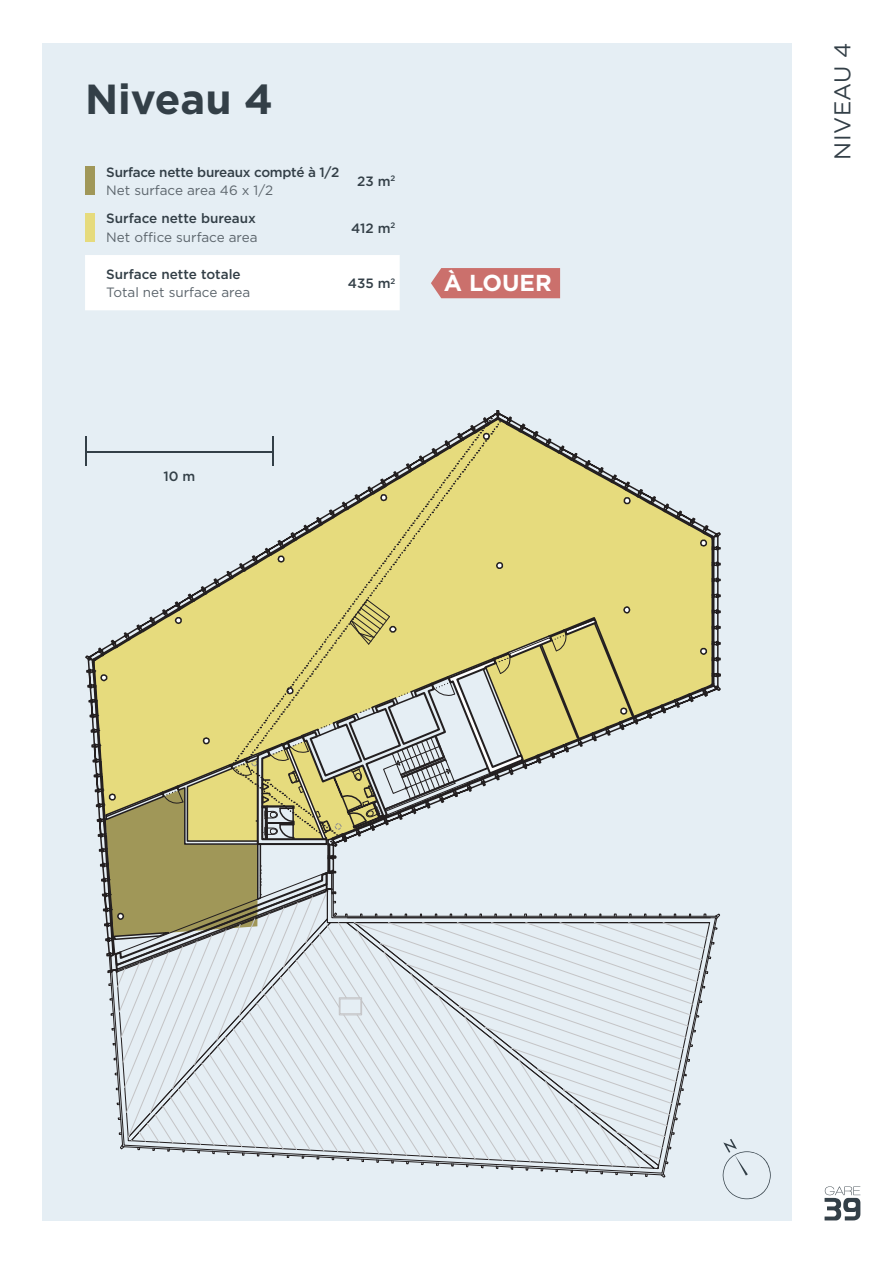
<style>
.page{position:relative;width:893px;height:1263px;background:#fff}
.page>*{position:absolute;margin:0;border:0;box-sizing:border-box;transform-origin:0 0}
.Lead{font:700 42px "Gotham";color:#333f47}
.Lead-2{font:700 23.1px "Gotham";color:#fff}
.Titre_bleu{font:22.8px "Gotham";letter-spacing:.02em;color:#333f47}
.Lead-3{font:500 13.5px/18.3px "Gotham";letter-spacing:-.015em;color:#333f47}
.Lead-4{font:13.5px "Gotham";color:#5c656c}
.s1{font-weight:400;color:#5c656c}
</style>
<div class="page">
<div style="left:43px;top:43px;width:749px;height:1177px;background:#e5eef4"></div>
<svg style="left:85px;top:255px;width:315px;height:55px"></svg>
<div style="left:85px;top:166px;width:10px;height:29px;background:#a09758"></div>
<div style="left:85px;top:213px;width:10px;height:29px;background:#e6db7d"></div>
<svg style="left:85px;top:409px;width:686px;height:790px;background:#d8dbc5"></svg>
<div style="left:431px;top:268px;width:129px;height:30px;background:#cb706c"></div>
<svg style="left:824px;top:1186px;width:36px;height:34px"></svg>
<p class="Lead" style="left:85px;top:72px;width:190px">Niveau 4</p>
<p class="Lead-3" style="left:106px;top:163px;width:234px">Surface nette bureaux compté à 1/2<br><span class="s1">Net surface area 46 x 1/2</span></p>
<p class="Lead-3" style="left:357px;top:172px;width:40px">23 m<sup>2</sup></p>
<p class="Lead-3" style="left:106px;top:209px;width:151px">Surface nette bureaux</p>
<p class="Lead-4" style="left:106px;top:228px;width:153px">Net office surface area</p>
<p class="Lead-3" style="left:351px;top:218px;width:46px">412 m<sup>2</sup></p>
<p class="Lead-3" style="left:106px;top:265px;width:136px">Surface nette totale</p>
<p class="Lead-4" style="left:106px;top:284px;width:145px">Total net surface area</p>
<p class="Lead-3" style="left:348px;top:274px;width:49px">435 m<sup>2</sup></p>
<p class="Lead-2" style="left:444px;top:268px;width:109px">À LOUER</p>
<p class="Lead-3" style="left:163px;top:467px;width:33px">10 m</p>
<p class="Titre_bleu" style="left:828px;top:160px;width:119px;rotate:-90deg">NIVEAU 4</p>
</div>
